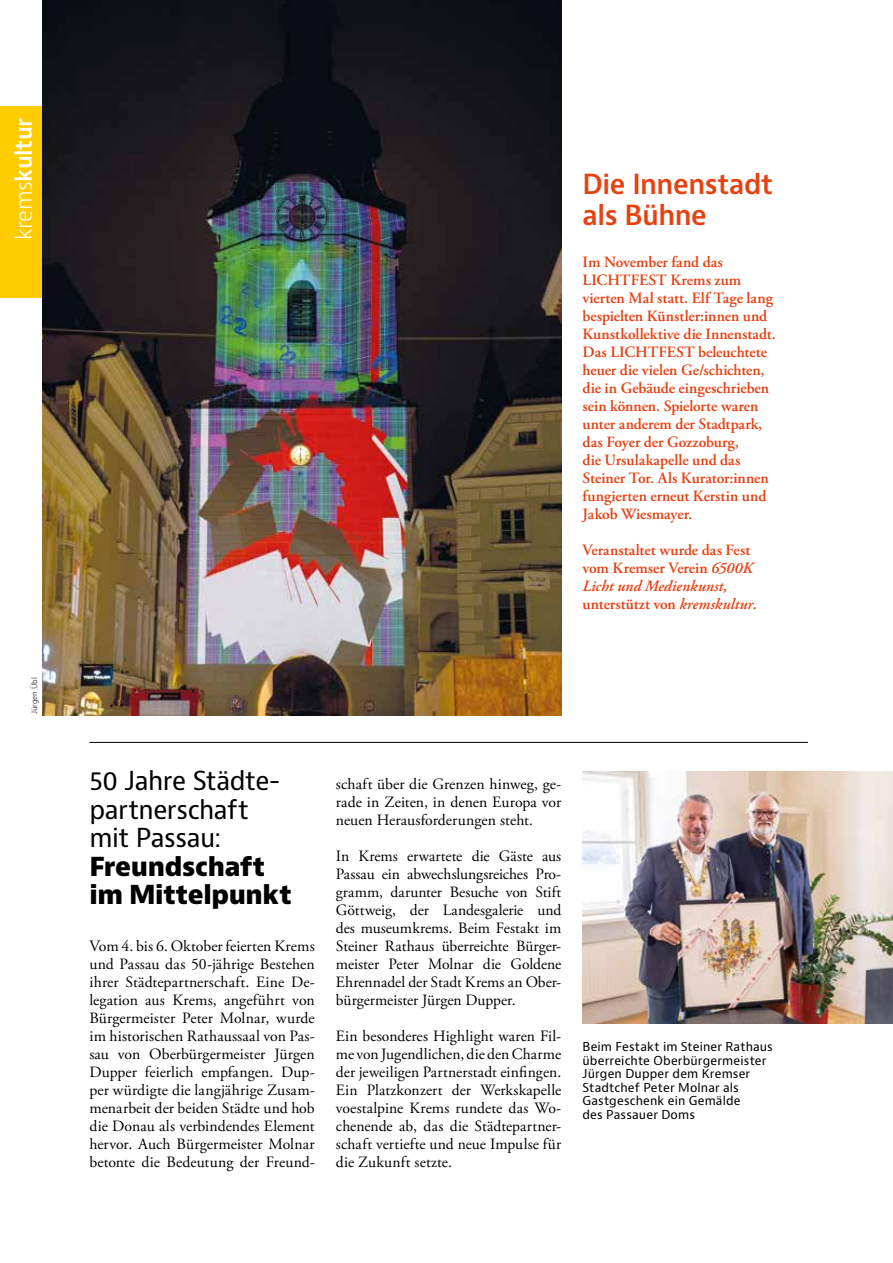
<style>
.page{position:relative;width:893px;height:1263px;background:#fff}
.page>*{position:absolute;margin:0;border:0;box-sizing:border-box;transform-origin:0 0}
.t1{font:600 27px/31.5px "Bernino Sans";letter-spacing:-.015em;color:#e74011}
.t2{font:25.5px/28.5px "Bernino Sans";letter-spacing:-.02em;color:#000}
.t3{font:800 25.5px/28.5px "Bernino Sans";letter-spacing:-.015em;color:#000}
.t4{font:600 22.5px "Bernino Sans";letter-spacing:-.02em;color:#fff}
.t5{font:15.75px/18px "Adobe Garamond Pro";color:#000;text-align:justify}
.t6{font:600 15.75px/18px "Adobe Garamond Pro";letter-spacing:-.005em;color:#e74011}
.t7{font:12px/13.5px "Bernino Sans";letter-spacing:.01em;color:#000}
.t8{font:300 7.5px "Bernino Sans";letter-spacing:-.01em;color:#000}
.s1{font-weight:300}
.s2{font-style:italic}
</style>
<div class="page">
<div style="left:0;top:106px;width:43px;height:192px;background:#fc0"></div>
<img style="left:583px;top:771px;width:310px;height:252px">
<img style="left:43px;top:0;width:518px;height:716px">
<hr style="left:89px;top:742px;width:719px;height:1px;background:#000">
<h3 class="t4" style="left:9px;top:240px;width:123px;rotate:-90deg"><span class="s1">krems</span>kultur</h3>
<p class="t8" style="left:30px;top:714px;width:38px;rotate:-90deg">Jürgen Übl</p>
<h1 class="t1" style="left:583px;top:169px;width:192px">Die Innenstadt als Bühne</h1>
<p class="t6" style="left:583px;top:253px;width:195px">Im November fand das<br>LICHTFEST Krems zum vierten Mal statt. Elf Tage lang bespielten Künstler:innen und<br>Kunstkollektive die Innenstadt.<br>Das LICHTFEST beleuchtete heuer die vielen Ge/schichten, die in Gebäude eingeschrieben sein können. Spielorte waren unter anderem der Stadtpark, das Foyer der Gozzoburg,<br>die Ursulakapelle und das<br>Steiner Tor. Als Kurator:innen fungierten erneut Kerstin und<br>Jakob Wiesmayer.</p>
<p class="t6" style="left:583px;top:542px;width:176px">Veranstaltet wurde das Fest vom Kremser Verein <span class="s2">6500K<br>Licht und Medienkunst, </span>unterstützt von <span class="s2">kremskultur</span>.</p>
<h2 class="t2" style="left:89px;top:767px;width:192px">50 Jahre Städte&shy;partnerschaft mit Passau:</h2>
<h2 class="t3" style="left:89px;top:852px;width:204px">Freundschaft im Mittelpunkt</h2>
<p class="t5" style="left:89px;top:938px;width:227px">Vom 4. bis 6. Oktober feierten Krems und Passau das 50-jährige Bestehen ihrer Städtepartnerschaft. Eine De&shy;legation aus Krems, angeführt von Bürgermeister Peter Molnar, wurde im historischen Rathaussaal von Pas&shy;sau von Oberbürgermeister Jürgen Dupper feierlich empfangen. Dup&shy;per würdigte die langjährige Zusam&shy;menarbeit der beiden Städte und hob die Donau als verbindendes Element hervor. Auch Bürgermeister Molnar betonte die Bedeutung der Freund-</p>
<p class="t5" style="left:336px;top:776px;width:227px">schaft über die Grenzen hinweg, ge&shy;rade in Zeiten, in denen Europa vor neuen Herausforderungen steht.</p>
<p class="t5" style="left:336px;top:848px;width:227px">In Krems erwartete die Gäste aus Passau ein abwechslungsreiches Pro&shy;gramm, darunter Besuche von Stift Göttweig, der Landesgalerie und des museumkrems. Beim Festakt im Steiner Rathaus überreichte Bürger&shy;meister Peter Molnar die Goldene Ehrennadel der Stadt Krems an Ober&shy;bürgermeister Jürgen Dupper.</p>
<p class="t5" style="left:336px;top:1028px;width:227px">Ein besonderes Highlight waren Fil&shy;me von Jugendlichen, die den Charme der jeweiligen Partnerstadt einfingen.<br>Ein Platzkonzert der Werkskapelle voestalpine Krems rundete das Wo&shy;chenende ab, das die Städtepartner&shy;schaft vertiefte und neue Impulse für die Zukunft setzte.</p>
<p class="t7" style="left:583px;top:1040px;width:192px">Beim Festakt im Steiner Rathaus überreichte Oberbürgermeister<br>Jürgen Dupper dem Kremser<br>Stadtchef Peter Molnar als<br>Gastgeschenk ein Gemälde<br>des Passauer Doms</p>
</div>
